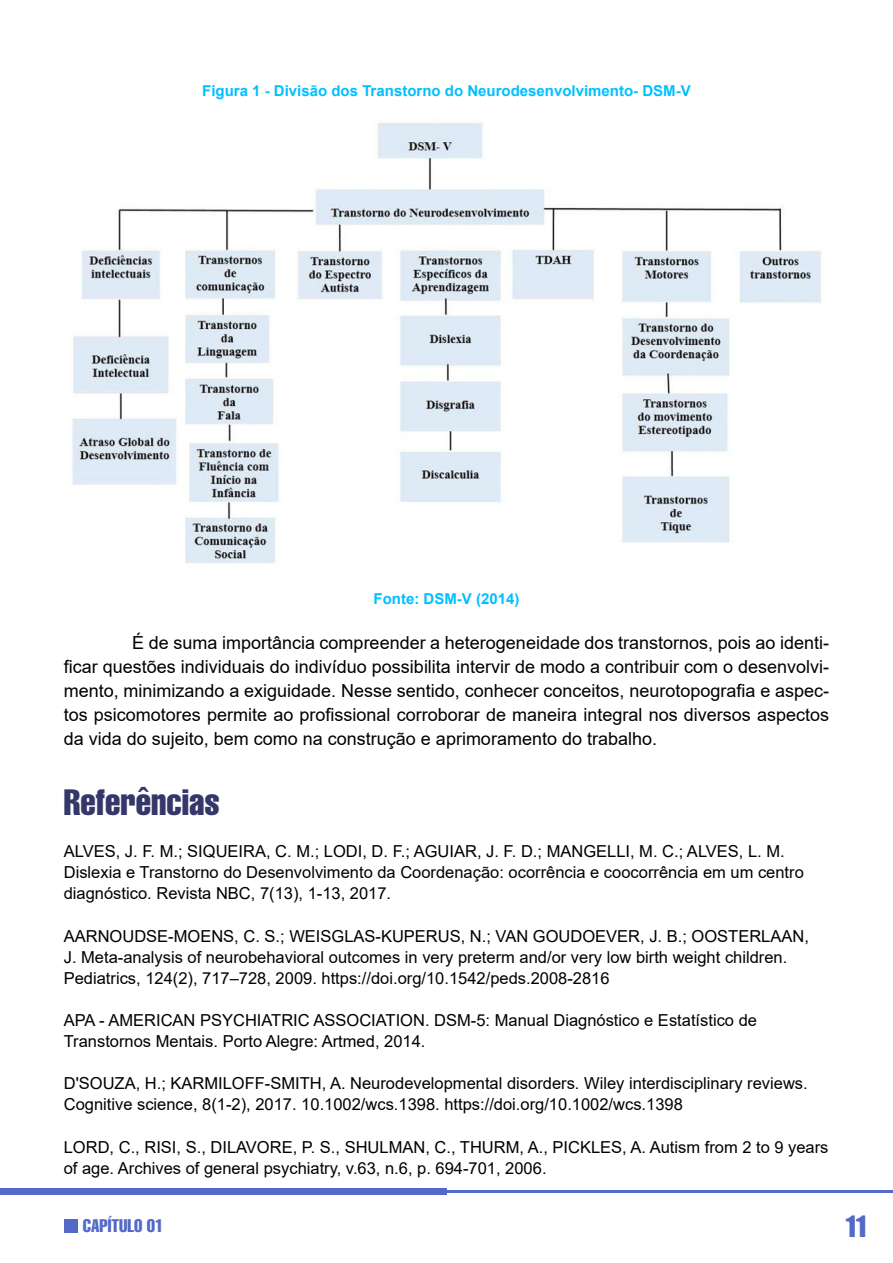
<style>
.page{position:relative;width:893px;height:1263px;background:#fff}
.page>*{position:absolute;margin:0;border:0;box-sizing:border-box;transform-origin:0 0}
.t1{font:extra-condensed 36px "Helvetica";color:#343769}
.t2{font:27px "Impact";color:#546ac9}
.t3{font:18px/24px "Arial";color:#000;text-align:justify}
.t4{font:extra-condensed 18px "Helvetica";color:#546ac9}
.t5{font:16.5px/21px "Arial";color:#000}
.t6{font:700 15px "Arial";color:#00c0ff}
</style>
<div class="page">
<div style="left:0;top:1188px;width:446px;height:7px;background:#546ac9"></div>
<hr style="left:446px;top:1191px;width:447px;height:2px;background:#546ac9">
<div style="left:65px;top:1219px;width:13px;height:14px;background:#546ac9"></div>
<img style="left:72px;top:122px;width:750px;height:442px">
<p class="t6" style="left:202px;top:80px;width:490px">Figura 1 - Divisão dos Transtorno do Neurodesenvolvimento- DSM-V</p>
<p class="t6" style="left:374px;top:588px;width:147px">Fonte: DSM-V (2014)</p>
<p class="t3" style="left:64px;top:631px;width:767px;text-indent:68px">É de suma importância compreender a heterogeneidade dos transtornos, pois ao identi&shy;ficar questões individuais do indivíduo possibilita intervir de modo a contribuir com o desenvolvi&shy;mento, minimizando a exiguidade. Nesse sentido, conhecer conceitos, neurotopografia e aspec&shy;tos psicomotores permite ao profissional corroborar de maneira integral nos diversos aspectos da vida do sujeito, bem como na construção e aprimoramento do trabalho.</p>
<h1 class="t1" style="left:64px;top:779px;width:158px">Referências</h1>
<p class="t5" style="left:64px;top:841px;width:742px">ALVES, J. F. M.; SIQUEIRA, C. M.; LODI, D. F.; AGUIAR, J. F. D.; MANGELLI, M. C.; ALVES, L. M.<br>Dislexia e Transtorno do Desenvolvimento da Coordenação: ocorrência e coocorrência em um centro diagnóstico. Revista NBC, 7(13), 1-13, 2017.</p>
<p class="t5" style="left:64px;top:925px;width:747px">AARNOUDSE-MOENS, C. S.; WEISGLAS-KUPERUS, N.; VAN GOUDOEVER, J. B.; OOSTERLAAN,<br>J. Meta-analysis of neurobehavioral outcomes in very preterm and/or very low birth weight children.<br>Pediatrics, 124(2), 717–728, 2009. https://doi.org/10.1542/peds.2008-2816</p>
<p class="t5" style="left:64px;top:1009px;width:695px">APA - AMERICAN PSYCHIATRIC ASSOCIATION. DSM-5: Manual Diagnóstico e Estatístico de<br>Transtornos Mentais. Porto Alegre: Artmed, 2014.</p>
<p class="t5" style="left:64px;top:1073px;width:745px">D'SOUZA, H.; KARMILOFF-SMITH, A. Neurodevelopmental disorders. Wiley interdisciplinary reviews.<br>Cognitive science, 8(1-2), 2017. 10.1002/wcs.1398. https://doi.org/10.1002/wcs.1398</p>
<p class="t5" style="left:64px;top:1136px;width:766px">LORD, C., RISI, S., DILAVORE, P. S., SHULMAN, C., THURM, A., PICKLES, A. Autism from 2 to 9 years of age. Archives of general psychiatry, v.63, n.6, p. 694-701, 2006.</p>
<p class="t4" style="left:83px;top:1214px;width:82px">CAPÍTULO 01</p>
<h2 class="t2" style="left:846px;top:1206px;width:22px">11</h2>
</div>
